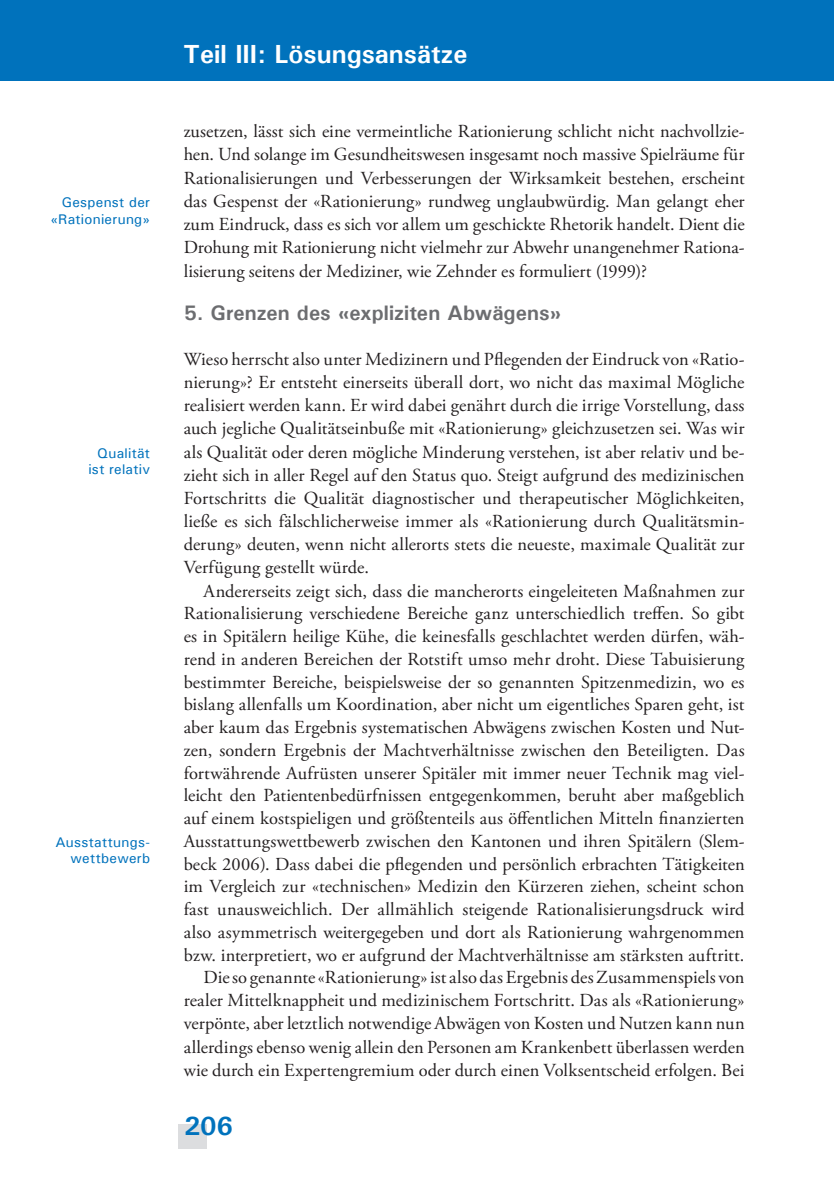
<style>
.page{position:relative;width:834px;height:1186px;background:#fff}
.page>*{position:absolute;margin:0;border:0;box-sizing:border-box;transform-origin:0 0}
.t1{font:700 26.25px "Univers";color:#fff}
.t2{font:700 26.25px "Univers";color:#0072bc}
.üb3{font:700 21px "Univers";color:#6c6d70}
.haupttext_eingezogen{font:18.38px/22.8px "Adobe Garamond Pro";letter-spacing:.005em;color:#231f20;text-align:justify}
.Haupttext{font:18.38px/23.1px "Adobe Garamond Pro";letter-spacing:.01em;color:#231f20;text-align:justify}
.t3{font:500 14px/16.8px "Univers";letter-spacing:.02em;color:#0072bc;text-align:right}
</style>
<div class="page">
<div style="left:178px;top:1124px;width:29px;height:24px;background:#dcdddf"></div>
<div style="left:0;top:0;width:833px;height:81px;background:#0072bc"></div>
<p class="t3" style="left:50px;top:193px;width:101px">Gespenst der «Rationierung»</p>
<p class="t3" style="left:88px;top:444px;width:63px">Qualität ist relativ</p>
<p class="t3" style="left:55px;top:833px;width:96px">Ausstattungs&shy;wettbewerb</p>
<p class="t1" style="left:183px;top:37px;width:285px">Teil III: Lösungsansätze</p>
<p class="haupttext_eingezogen" style="left:184px;top:121px;width:562px;line-height:23.3px">zusetzen, lässt sich eine vermeintliche Rationierung schlicht nicht nachvollzie&shy;hen. Und solange im Gesundheitswesen insgesamt noch massive Spielräume für Rationalisierungen und Verbesserungen der Wirksamkeit bestehen, erscheint das Gespenst der «Rationierung» rundweg unglaubwürdig. Man gelangt eher zum Eindruck, dass es sich vor allem um geschickte Rhetorik handelt. Dient die Drohung mit Rationierung nicht vielmehr zur Abwehr unangenehmer Rationa&shy;lisierung seitens der Mediziner, wie Zehnder es formuliert (1999)?</p>
<p class="üb3" style="left:184px;top:299px;width:379px">5. Grenzen des «expliziten Abwägens»</p>
<p class="Haupttext" style="left:184px;top:348px;width:562px">Wieso herrscht also unter Medizinern und Pflegenden der Eindruck von «Ratio&shy;nierung»? Er entsteht einerseits überall dort, wo nicht das maximal Mögliche realisiert werden kann. Er wird dabei genährt durch die irrige Vorstellung, dass auch jegliche Qualitätseinbuße mit «Rationierung» gleichzusetzen sei. Was wir als Qualität oder deren mögliche Minderung verstehen, ist aber relativ und be&shy;zieht sich in aller Regel auf den Status quo. Steigt aufgrund des medizinischen Fortschritts die Qualität diagnostischer und therapeutischer Möglichkeiten, ließe es sich fälschlicherweise immer als «Rationierung durch Qualitätsmin&shy;derung» deuten, wenn nicht allerorts stets die neueste, maximale Qualität zur Verfügung gestellt würde.</p>
<p class="haupttext_eingezogen" style="left:184px;top:580px;width:562px;text-indent:20px">Andererseits zeigt sich, dass die mancherorts eingeleiteten Maßnahmen zur Rationalisierung verschiedene Bereiche ganz unterschiedlich treffen. So gibt es in Spitälern heilige Kühe, die keinesfalls geschlachtet werden dürfen, wäh&shy;rend in anderen Bereichen der Rotstift umso mehr droht. Diese Tabuisierung bestimmter Bereiche, beispielsweise der so genannten Spitzenmedizin, wo es bislang allenfalls um Koordination, aber nicht um eigentliches Sparen geht, ist aber kaum das Ergebnis systematischen Abwägens zwischen Kosten und Nut&shy;zen, sondern Ergebnis der Machtverhältnisse zwischen den Beteiligten. Das fortwährende Aufrüsten unserer Spitäler mit immer neuer Technik mag viel&shy;leicht den Patientenbedürfnissen entgegenkommen, beruht aber maßgeblich auf einem kostspieligen und größtenteils aus öffentlichen Mitteln finanzierten Ausstattungswettbewerb zwischen den Kantonen und ihren Spitälern (Slem&shy;beck 2006). Dass dabei die pflegenden und persönlich erbrachten Tätigkeiten im Vergleich zur «technischen» Medizin den Kürzeren ziehen, scheint schon fast unausweichlich. Der allmählich steigende Rationalisierungsdruck wird also asymmetrisch weitergegeben und dort als Rationierung wahrgenommen bzw. interpretiert, wo er aufgrund der Machtverhältnisse am stärksten auftritt.</p>
<p class="haupttext_eingezogen" style="left:184px;top:966px;width:562px;text-indent:20px">Die so genannte «Rationierung» ist also das Ergebnis des Zusammenspiels von realer Mittelknappheit und medizinischem Fortschritt. Das als «Rationierung» verpönte, aber letztlich notwendige Abwägen von Kosten und Nutzen kann nun allerdings ebenso wenig allein den Personen am Krankenbett überlassen werden wie durch ein Expertengremium oder durch einen Volksentscheid erfolgen. Bei</p>
<h1 class="t2" style="left:184px;top:1108px;width:51px">206</h1>
</div>
